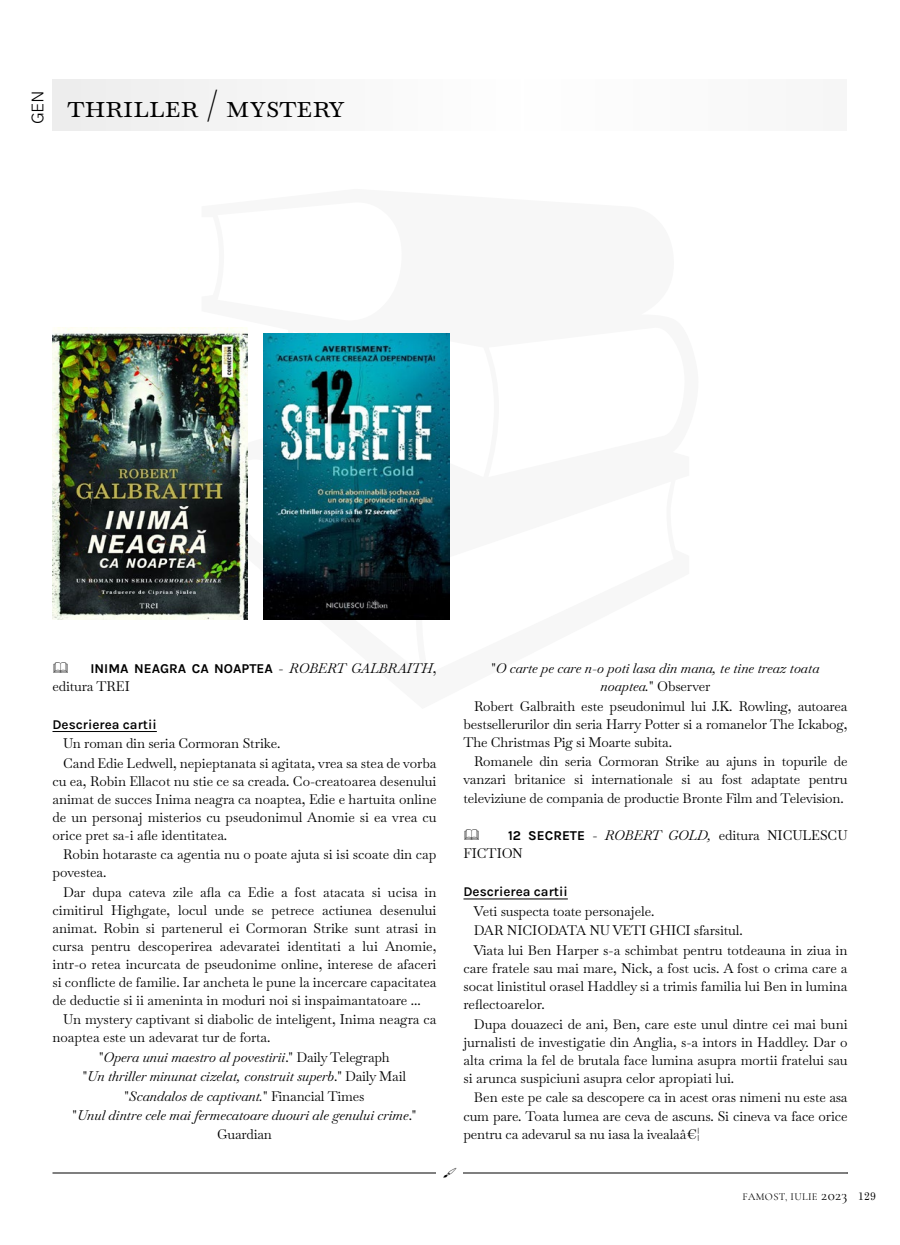
<style>
.page{position:relative;width:900px;height:1245px;background:#fff}
.page>*{position:absolute;margin:0;border:0;box-sizing:border-box;transform-origin:0 0}
.t1{font:33px "Baskervville";letter-spacing:.09em;color:#000}
.t2{font:300 18.9px "Karla";color:#000}
.t3{font:13.5px/18.1px "Baskervville";color:#000;text-align:justify}
.t4{font:italic 13.5px/19.5px "Baskervville";color:#000;text-align:center}
.t5{font:700 13.5px "Karla";color:#000}
.t6{font:600 13.5px "Karla";color:#000}
.t7{font:10.5px "Cormorant Garamond";letter-spacing:.035em;color:#000}
.s1{font-family:"Baskervville";font-weight:400}
.s2{font-family:"Baskervville";font-weight:400;font-style:italic}
.s3{font-style:normal}
.s4{font-family:"Karla";font-weight:700}
.s5{font-style:italic}
.s6{font-size:15px}
.s7{font-family:"Theano Modern"}
</style>
<div class="page">
<div style="left:52px;top:80px;width:796px;height:51px;background:#f8f8f8"></div>
<hr style="left:52px;top:731px;width:105px;height:1px;background:#000">
<hr style="left:464px;top:899px;width:104px;height:1px;background:#000">
<img style="left:52px;top:327px;width:196px;height:292px">
<img style="left:264px;top:333px;width:186px;height:286px">
<hr style="left:52px;top:1173px;width:795px;height:1px;background:#000">
<div style="left:436px;top:1164px;width:28px;height:18px;background:#fff"></div>
<h2 class="t2" style="left:25px;top:124px;width:35px;rotate:-90deg">gen</h2>
<h1 class="t1" style="left:68px;top:79px;width:279px">thriller / mystery</h1>
<p class="t5" style="left:90px;top:660px;width:348px">INIMA NEAGRA CA NOAPTEA <span class="s1">-</span> <span class="s2">ROBERT GALBRAITH</span><span class="s1">,</span></p>
<p class="t3" style="left:52px;top:676px;width:79px">editura TREI</p>
<p class="t6" style="left:52px;top:715px;width:106px">Descrierea cartii</p>
<p class="t3" style="left:63px;top:733px;width:375px;line-height:19.5px">Un roman din seria Cormoran Strike.<br>Cand Edie Ledwell, nepieptanata si agitata, vrea sa stea de vorba</p>
<p class="t3" style="left:52px;top:771px;width:386px">cu ea, Robin Ellacot nu stie ce sa creada. Co-creatoarea desenului animat de succes Inima neagra ca noaptea, Edie e hartuita online de un personaj misterios cu pseudonimul Anomie si ea vrea cu orice pret sa-i afle identitatea.</p>
<p class="t3" style="left:52px;top:844px;width:386px;text-indent:11px">Robin hotaraste ca agentia nu o poate ajuta si isi scoate din cap povestea.</p>
<p class="t3" style="left:52px;top:882px;width:386px;text-indent:11px">Dar dupa cateva zile afla ca Edie a fost atacata si ucisa in cimitirul Highgate, locul unde se petrece actiunea desenului animat. Robin si partenerul ei Cormoran Strike sunt atrasi in cursa pentru descoperirea adevaratei identitati a lui Anomie, intr-o retea incurcata de pseudonime online, interese de afaceri si conflicte de familie. Iar ancheta le pune la incercare capacitatea de deductie si ii ameninta in moduri noi si inspaimantatoare ...</p>
<p class="t3" style="left:52px;top:1010px;width:385px;text-indent:11px">Un mystery captivant si diabolic de inteligent, Inima neagra ca noaptea este un adevarat tur de forta.</p>
<p class="t4" style="left:73px;top:1046px;width:345px"><span class="s3">"</span>Opera unui maestro al povestirii<span class="s3">." Daily Telegraph<br>"</span>Un thriller minunat cizelat, construit superb<span class="s3">." Daily Mail "</span>Scandalos de captivant.<span class="s3">" Financial Times<br>"</span>Unul dintre cele mai fermecatoare duouri ale genului crime<span class="s3">."</span></p>
<p class="t3" style="left:217px;top:1124px;width:56px">Guardian</p>
<p class="t4" style="left:491px;top:658px;width:330px;line-height:18.1px"><span class="s3">"</span>O carte pe care n-o poti lasa din mana, te tine treaz toata noaptea.<span class="s3">" Observer</span></p>
<p class="t3" style="left:464px;top:696px;width:386px;text-indent:11px">Robert Galbraith este pseudonimul lui J.K. Rowling, autoarea bestsellerurilor din seria Harry Potter si a romanelor The Ickabog, The Christmas Pig si Moarte subita.</p>
<p class="t3" style="left:464px;top:752px;width:386px;text-indent:11px">Romanele din seria Cormoran Strike au ajuns in topurile de vanzari britanice si internationale si au fost adaptate pentru televiziune de compania de productie Bronte Film and Television.</p>
<p class="t3" style="left:464px;top:825px;width:385px;text-indent:45px"><span class="s4">12 SECRETE</span> - <span class="s5">ROBERT GOLD,</span> editura NICULESCU<br>FICTION</p>
<p class="t6" style="left:463px;top:883px;width:106px">Descrierea cartii</p>
<p class="t3" style="left:474px;top:900px;width:375px;line-height:19.6px;text-align:left">Veti suspecta toate personajele.<br>DAR NICIODATA NU VETI GHICI sfarsitul.<br>Viata lui Ben Harper s-a schimbat pentru totdeauna in ziua in</p>
<p class="t3" style="left:463px;top:958px;width:386px">care fratele sau mai mare, Nick, a fost ucis. A fost o crima care a socat linistitul orasel Haddley si a trimis familia lui Ben in lumina reflectoarelor.</p>
<p class="t3" style="left:463px;top:1014px;width:386px;text-indent:11px">Dupa douazeci de ani, Ben, care este unul dintre cei mai buni jurnalisti de investigatie din Anglia, s-a intors in Haddley. Dar o alta crima la fel de brutala face lumina asupra mortii fratelui sau si arunca suspiciuni asupra celor apropiati lui.</p>
<p class="t3" style="left:463px;top:1088px;width:386px;text-indent:11px">Ben este pe cale sa descopere ca in acest oras nimeni nu este asa cum pare. Toata lumea are ceva de ascuns. Si cineva va face orice pentru ca adevarul sa nu iasa la ivealaâ€¦</p>
<p class="t7" style="left:743px;top:1190px;width:135px">FAMOST, IULIE <span class="s6">2023</span> <span class="s7">129</span></p>
</div>
